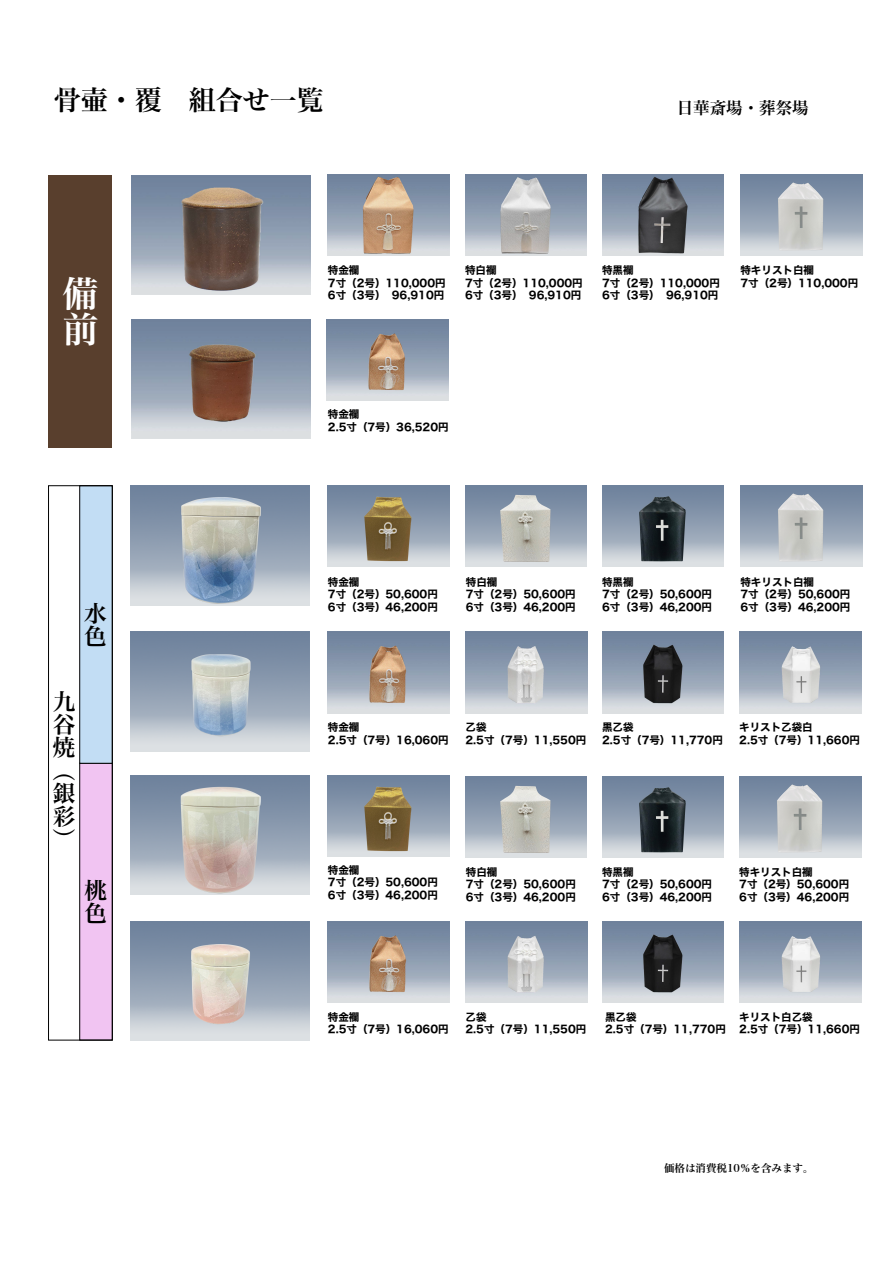
<style>
.page{position:relative;width:893px;height:1263px;background:#fff}
.page>*{position:absolute;margin:0;border:0;box-sizing:border-box;transform-origin:0 0}
.t1{font:36px/36px "Hira Min Pro W6";color:#fff}
.t2{font:27px "Hira Min Pro W6";color:#000}
.t3{font:22.95px/23px "Hira Min Pro W6";color:#000}
.t4{font:16.5px "Hira Min Pro W6";color:#000}
.t5{font:10.5px/12.6px "Hiragino Sans W7";color:#000}
.t6{font:10.5px "Hira Min Pro W6";color:#000}
</style>
<div class="page">
<div style="left:80px;top:763px;width:32px;height:277px;background:#f1c4f2"></div>
<div style="left:80px;top:485px;width:32px;height:278px;background:#c2ddf4"></div>
<img style="left:132px;top:175px;width:179px;height:120px">
<img style="left:131px;top:319px;width:179px;height:120px">
<img style="left:327px;top:319px;width:122px;height:82px">
<div style="left:49px;top:175px;width:63px;height:273px;background:#593f2d"></div>
<img style="left:328px;top:174px;width:122px;height:82px">
<img style="left:465px;top:174px;width:122px;height:82px">
<img style="left:602px;top:174px;width:122px;height:82px">
<img style="left:740px;top:174px;width:122px;height:82px">
<img style="left:740px;top:486px;width:122px;height:81px">
<img style="left:131px;top:486px;width:179px;height:119px">
<img style="left:328px;top:486px;width:122px;height:81px">
<img style="left:465px;top:486px;width:122px;height:81px">
<img style="left:602px;top:486px;width:122px;height:81px">
<img style="left:131px;top:775px;width:179px;height:120px">
<img style="left:328px;top:775px;width:122px;height:82px">
<img style="left:739px;top:776px;width:122px;height:81px">
<img style="left:465px;top:776px;width:122px;height:81px">
<img style="left:602px;top:776px;width:122px;height:81px">
<img style="left:131px;top:921px;width:179px;height:119px">
<img style="left:328px;top:921px;width:122px;height:81px">
<img style="left:739px;top:921px;width:122px;height:81px">
<img style="left:602px;top:921px;width:122px;height:81px">
<img style="left:465px;top:921px;width:122px;height:81px">
<img style="left:131px;top:632px;width:179px;height:119px">
<img style="left:328px;top:632px;width:122px;height:81px">
<img style="left:739px;top:632px;width:122px;height:81px">
<img style="left:602px;top:632px;width:122px;height:81px">
<img style="left:465px;top:632px;width:122px;height:81px">
<div style="left:48px;top:485px;width:64px;height:555px;border:1px solid #000"></div>
<h2 class="t2" style="left:54px;top:76px;width:272px">骨壷・覆　組合せ一覧</h2>
<h3 class="t4" style="left:677px;top:94px;width:133px">日華斎場・葬祭場</h3>
<h1 class="t1" style="left:62px;top:273px;width:37px">備前</h1>
<h3 class="t3" style="left:84px;top:600px;width:24px">水色</h3>
<h3 class="t3" style="left:53px;top:688px;width:24px;text-align:justify">九谷焼（銀彩）</h3>
<h3 class="t3" style="left:85px;top:877px;width:24px">桃色</h3>
<p class="t5" style="left:465px;top:264px;width:119px">特白襴<br>7寸（2号）110,000円<br>6寸（3号） 96,910円</p>
<p class="t5" style="left:328px;top:264px;width:119px">特金襴<br>7寸（2号）110,000円<br>6寸（3号） 96,910円</p>
<p class="t5" style="left:602px;top:264px;width:119px">特黒襴<br>7寸（2号）110,000円<br>6寸（3号） 96,910円</p>
<p class="t5" style="left:740px;top:264px;width:119px">特キリスト白襴<br>7寸（2号）110,000円</p>
<p class="t5" style="left:328px;top:409px;width:122px">特金襴<br>2.5寸（7号）36,520円</p>
<p class="t5" style="left:466px;top:576px;width:111px">特白襴<br>7寸（2号）50,600円<br>6寸（3号）46,200円</p>
<p class="t5" style="left:328px;top:576px;width:111px">特金襴<br>7寸（2号）50,600円<br>6寸（3号）46,200円</p>
<p class="t5" style="left:602px;top:576px;width:111px">特黒襴<br>7寸（2号）50,600円<br>6寸（3号）46,200円</p>
<p class="t5" style="left:740px;top:576px;width:111px">特キリスト白襴<br>7寸（2号）50,600円<br>6寸（3号）46,200円</p>
<p class="t5" style="left:328px;top:722px;width:122px">特金襴<br>2.5寸（7号）16,060円</p>
<p class="t5" style="left:465px;top:722px;width:122px">乙袋<br>2.5寸（7号）11,550円</p>
<p class="t5" style="left:602px;top:722px;width:122px">黒乙袋<br>2.5寸（7号）11,770円</p>
<p class="t5" style="left:739px;top:722px;width:122px">キリスト乙袋白<br>2.5寸（7号）11,660円</p>
<p class="t5" style="left:328px;top:864px;width:111px">特金襴<br>7寸（2号）50,600円<br>6寸（3号）46,200円</p>
<p class="t5" style="left:739px;top:866px;width:111px">特キリスト白襴<br>7寸（2号）50,600円<br>6寸（3号）46,200円</p>
<p class="t5" style="left:466px;top:866px;width:111px">特白襴<br>7寸（2号）50,600円<br>6寸（3号）46,200円</p>
<p class="t5" style="left:602px;top:866px;width:111px">特黒襴<br>7寸（2号）50,600円<br>6寸（3号）46,200円</p>
<p class="t5" style="left:328px;top:1011px;width:122px">特金襴<br>2.5寸（7号）16,060円</p>
<p class="t5" style="left:465px;top:1011px;width:122px">乙袋<br>2.5寸（7号）11,550円</p>
<p class="t5" style="left:605px;top:1011px;width:122px">黒乙袋<br>2.5寸（7号）11,770円</p>
<p class="t5" style="left:739px;top:1011px;width:122px">キリスト白乙袋<br>2.5寸（7号）11,660円</p>
<p class="t6" style="left:664px;top:1159px;width:151px">価格は消費税10％を含みます。</p>
</div>
